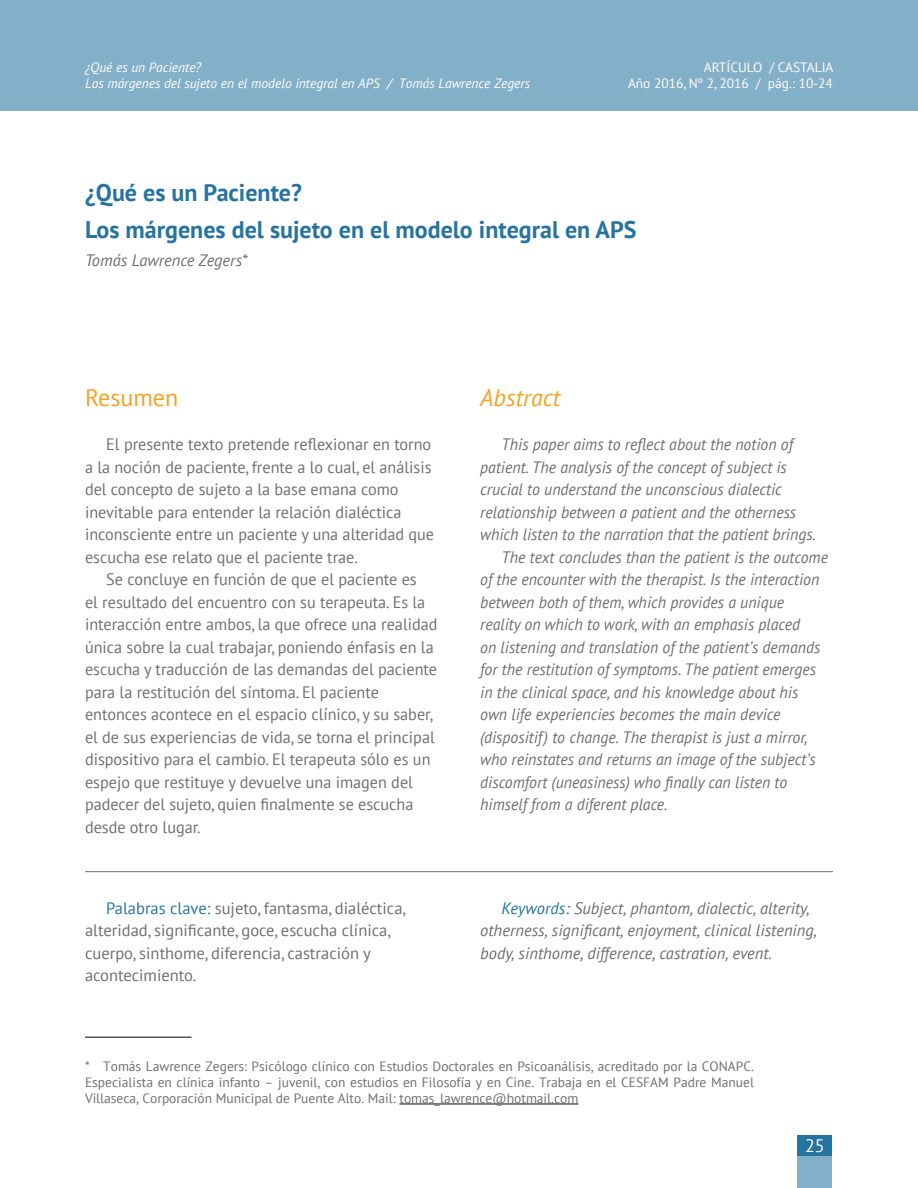
<style>
.page{position:relative;width:918px;height:1188px;background:#fff}
.page>*{position:absolute;margin:0;border:0;box-sizing:border-box;transform-origin:0 0}
.t1{font:700 24px/37.3px "PT Sans";color:#2673a0}
.t2{font:italic 24px "PT Sans";color:#f6a120}
.t3{font:24px "PT Sans";color:#f6a120}
.t4{font:18px "PT Sans";color:#fff}
.t5{font:16.5px/22.5px "PT Sans";color:#706f6f}
.t6{font:italic 16.5px "PT Sans";color:#706f6f;scale:.96 1}
.t7{font:italic 16.5px/22.5px "PT Sans";color:#706f6f}
.t8{font:13.5px/16.2px "PT Sans";color:#706f6f;text-align:justify}
.t9{font:italic 13.5px/16.2px "PT Sans";color:#fff}
.t10{font:13.5px/16.2px "PT Sans";color:#fff;text-align:right}
.s1{color:#2673a0}
</style>
<div class="page">
<div style="left:0;top:0;width:918px;height:111px;background:#84afc9"></div>
<div style="left:798px;top:1135px;width:34px;height:53px;background:#84afc9"></div>
<div style="left:798px;top:1135px;width:34px;height:21px;background:#2673a0"></div>
<hr style="left:85px;top:871px;width:748px;height:1px;background:#706f6f">
<hr style="left:399px;top:1104px;width:179px;height:1px;background:#000">
<hr style="left:85px;top:1037px;width:107px;height:1px;background:#000">
<p class="t9" style="left:85px;top:60px;width:447px">¿Qué es un Paciente?<br>Los márgenes del sujeto en el modelo integral en APS / Tomás Lawrence Zegers</p>
<p class="t10" style="left:628px;top:60px;width:207px">ARTÍCULO / CASTALIA<br>Año 2016, Nº 2, 2016 / pág.: 10-24</p>
<h1 class="t1" style="left:85px;top:175px;width:553px">¿Qué es un Paciente?<br>Los márgenes del sujeto en el modelo integral en APS</h1>
<p class="t7" style="left:85px;top:250px;width:164px">Tomás Lawrence Zegers*</p>
<h1 class="t3" style="left:85px;top:385px;width:95px">Resumen</h1>
<p class="t5" style="left:85px;top:434px;width:351px;text-indent:21px">El presente texto pretende reflexionar en torno a la noción de paciente, frente a lo cual, el análisis del concepto de sujeto a la base emana como inevitable para entender la relación dialéctica inconsciente entre un paciente y una alteridad que escucha ese relato que el paciente trae.</p>
<p class="t5" style="left:85px;top:569px;width:354px;text-indent:21px">Se concluye en función de que el paciente es<br>el resultado del encuentro con su terapeuta. Es la interacción entre ambos, la que ofrece una realidad única sobre la cual trabajar, poniendo énfasis en la escucha y traducción de las demandas del paciente para la restitución del síntoma. El paciente entonces acontece en el espacio clínico, y su saber, el de sus experiencias de vida, se torna el principal dispositivo para el cambio. El terapeuta sólo es un espejo que restituye y devuelve una imagen del padecer del sujeto, quien finalmente se escucha desde otro lugar.</p>
<h1 class="t2" style="left:480px;top:385px;width:82px">Abstract</h1>
<p class="t6" style="left:502px;top:435px;width:305px">This paper aims to reflect about the notion of</p>
<p class="t6" style="left:480px;top:458px;width:321px">patient. The analysis of the concept of subject is</p>
<p class="t6" style="left:480px;top:480px;width:316px">crucial to understand the unconscious dialectic</p>
<p class="t6" style="left:480px;top:503px;width:331px">relationship between a patient and the otherness</p>
<p class="t6" style="left:480px;top:525px;width:351px">which listen to the narration that the patient brings.</p>
<p class="t6" style="left:502px;top:548px;width:342px">The text concludes than the patient is the outcome</p>
<p class="t6" style="left:480px;top:570px;width:355px">of the encounter with the therapist. Is the interaction</p>
<p class="t6" style="left:480px;top:593px;width:318px">between both of them, which provides a unique</p>
<p class="t6" style="left:480px;top:615px;width:335px">reality on which to work, with an emphasis placed</p>
<p class="t6" style="left:480px;top:638px;width:356px">on listening and translation of the patient’s demands</p>
<p class="t6" style="left:480px;top:660px;width:351px">for the restitution of symptoms. The patient emerges</p>
<p class="t6" style="left:480px;top:683px;width:333px">in the clinical space, and his knowledge about his</p>
<p class="t6" style="left:480px;top:705px;width:314px">own life experiencies becomes the main device</p>
<p class="t6" style="left:480px;top:728px;width:342px">(dispositif) to change. The therapist is just a mirror,</p>
<p class="t6" style="left:480px;top:750px;width:351px">who reinstates and returns an image of the subject’s</p>
<p class="t6" style="left:480px;top:773px;width:321px">discomfort (uneasiness) who finally can listen to</p>
<p class="t6" style="left:480px;top:795px;width:197px">himself from a diferent place.</p>
<p class="t5" style="left:85px;top:897px;width:322px;text-indent:21px"><span class="s1">Palabras clave:</span> sujeto, fantasma, dialéctica, alteridad, significante, goce, escucha clínica, cuerpo, sinthome, diferencia, castración y acontecimiento.</p>
<p class="t7" style="left:480px;top:897px;width:338px;text-indent:21px"><span class="s1">Keywords:</span> Subject, phantom, dialectic, alterity, otherness, significant, enjoyment, clinical listening, body, sinthome, difference, castration, event.</p>
<p class="t8" style="left:85px;top:1058px;width:670px">* Tomás Lawrence Zegers: Psicólogo clínico con Estudios Doctorales en Psicoanálisis, acreditado por la CONAPC.<br>Especialista en clínica infanto – juvenil, con estudios en Filosofía y en Cine. Trabaja en el CESFAM Padre Manuel Villaseca, Corporación Municipal de Puente Alto. Mail: tomas_lawrence@hotmail.com</p>
<p class="t4" style="left:805px;top:1136px;width:21px">25</p>
</div>
